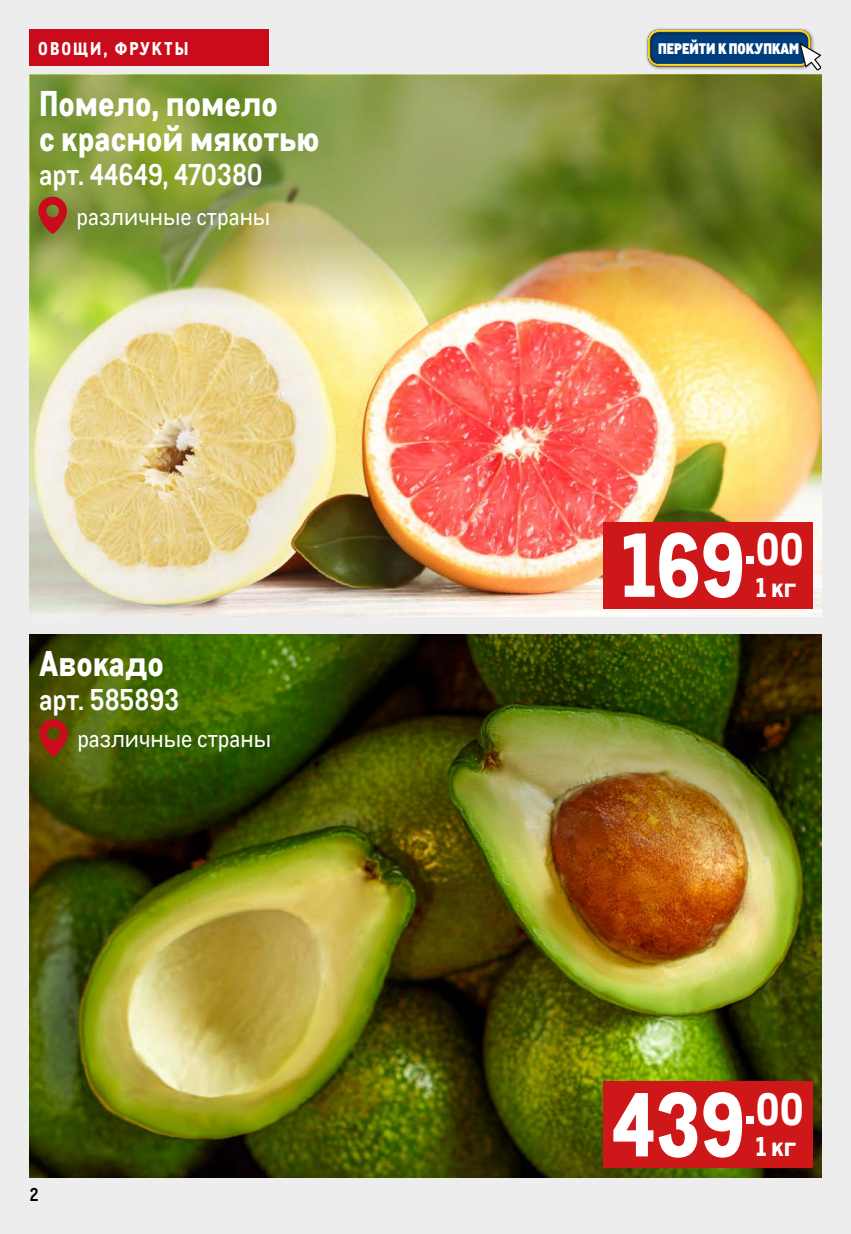
<style>
.page{position:relative;width:851px;height:1234px;background:#fff}
.page>*{position:absolute;margin:0;border:0;box-sizing:border-box;transform-origin:0 0}
.t1{font:800 88.2px "CA Metro";color:#fff}
.t2{font:800 34.8px/34.8px "CA Metro";color:#fff}
.t3{font:700 29.25px "CA Metro";color:#fff}
.t4{font:800 26.4px "CA Metro";color:#fff}
.t5{font:23.7px "CA Metro";color:#fff}
.t6{font:800 18px "CA Metro";letter-spacing:.11em;color:#fff}
.t7{font:700 18px "CA Metro";color:#000}
.t8{font:900 14.85px "CA Metro";color:#fff}
</style>
<div class="page">
<div style="left:0;top:0;width:850px;height:1233px;background:#ededed"></div>
<div style="left:30px;top:30px;width:239px;height:36px;background:#c90b1c"></div>
<img style="left:30px;top:877px;width:791px;height:299px">
<img style="left:30px;top:634px;width:791px;height:243px">
<svg style="left:39px;top:718px;width:29px;height:38px"></svg>
<div style="left:603px;top:1081px;width:209px;height:86px;background:#cd1719"></div>
<div style="left:645px;top:27px;width:169px;height:43px;background:#000;opacity:.54"></div>
<div style="left:640px;top:22px;width:175px;height:44px;background:#fff;opacity:.75"></div>
<div style="left:643px;top:31px;width:175px;height:36px;background:#000;opacity:.75"></div>
<svg style="left:799px;top:43px;width:22px;height:27px"></svg>
<img style="left:30px;top:318px;width:791px;height:299px">
<img style="left:30px;top:75px;width:791px;height:243px">
<div style="left:603px;top:522px;width:209px;height:86px;background:#cd1719"></div>
<svg style="left:38px;top:196px;width:29px;height:38px"></svg>
<p class="t6" style="left:38px;top:34px;width:151px">ОВОЩИ, ФРУКТЫ</p>
<p class="t8" style="left:658px;top:36px;width:143px">ПЕРЕЙТИ К ПОКУПКАМ</p>
<p class="t2" style="left:39px;top:83px;width:282px">Помело, помело<br>с красной мякотью</p>
<p class="t3" style="left:39px;top:152px;width:225px">арт. 44649, 470380</p>
<p class="t5" style="left:77px;top:199px;width:195px">различные страны</p>
<p class="t2" style="left:39px;top:643px;width:126px">Авокадо</p>
<p class="t3" style="left:39px;top:676px;width:142px">арт. 585893</p>
<p class="t5" style="left:77px;top:721px;width:195px">различные страны</p>
<p class="t7" style="left:30px;top:1180px;width:10px">2</p>
<h1 class="t1" style="left:620px;top:492px;width:184px">169<sup>.</sup><sup>00</sup></h1>
<p class="t4" style="left:755px;top:565px;width:42px">1 кг</p>
<h1 class="t1" style="left:611px;top:1051px;width:194px">439<sup>.</sup><sup>00</sup></h1>
<p class="t4" style="left:755px;top:1124px;width:42px">1 кг</p>
</div>
